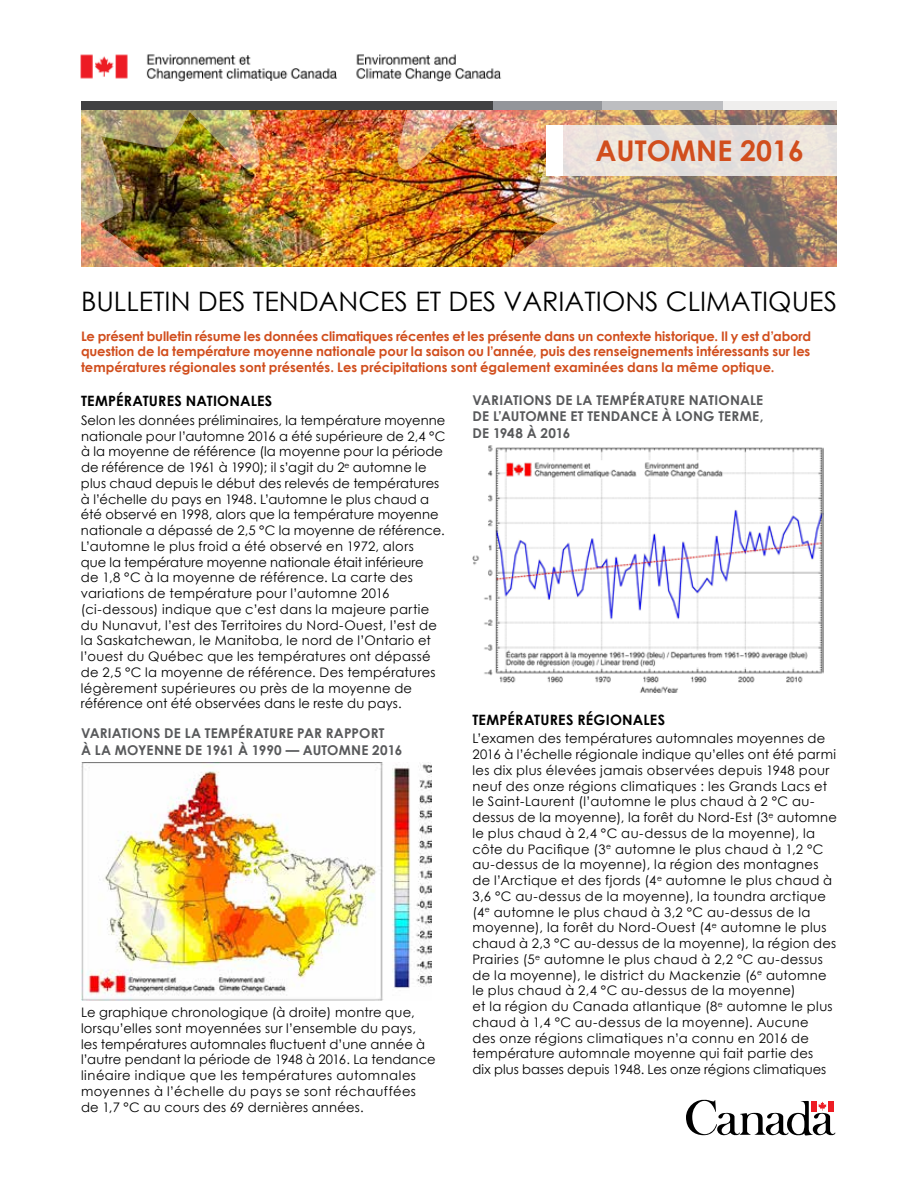
<style>
.page{position:relative;width:918px;height:1188px;background:#fff}
.page>*{position:absolute;margin:0;border:0;box-sizing:border-box;transform-origin:0 0}
.t1{font:700 28.5px "Century Gothic";color:#d14e1d}
.t2{font:26.85px "Century Gothic";color:#000}
.t3{font:700 14.25px "Century Gothic";letter-spacing:.015em;color:#000}
.t4{font:700 13.5px/16.5px "Century Gothic";letter-spacing:.015em;color:#58595b}
.t5{font:13.2px/15.8px "Century Gothic";letter-spacing:.02em;color:#000}
.t6{font:700 13.2px/15.8px "Century Gothic";letter-spacing:.005em;color:#d14e1d;text-align:justify}
</style>
<div class="page">
<img style="left:81px;top:101px;width:756px;height:166px">
<div style="left:543px;top:102px;width:294px;height:8px;background:#efeeed"></div>
<div style="left:429px;top:102px;width:294px;height:8px;background:#bdbec1"></div>
<div style="left:308px;top:102px;width:294px;height:8px;background:#93959a"></div>
<div style="left:81px;top:102px;width:411px;height:8px;background:#414142"></div>
<svg style="left:686px;top:1100px;width:149px;height:36px"></svg>
<img style="left:80px;top:54px;width:422px;height:28px">
<div style="left:563px;top:125px;width:274px;height:51px;background:#eae2dd"></div>
<div style="left:546px;top:125px;width:17px;height:51px;background:#fff"></div>
<img style="left:81px;top:762px;width:351px;height:239px">
<img style="left:473px;top:445px;width:351px;height:248px">
<h1 class="t1" style="left:595px;top:129px;width:210px">AUTOMNE 2016</h1>
<h2 class="t2" style="left:81px;top:283px;width:758px">BULLETIN DES TENDANCES ET DES VARIATIONS CLIMATIQUES</h2>
<p class="t6" style="left:81px;top:327px;width:732px">Le présent bulletin résume les données climatiques récentes et les présente dans un contexte historique. Il y est d’abord question de la température moyenne nationale pour la saison ou l’année, puis des renseignements intéressants sur les températures régionales sont présentés. Les précipitations sont également examinées dans la même optique.</p>
<p class="t3" style="left:81px;top:390px;width:193px">TEMPÉRATURES NATIONALES</p>
<p class="t5" style="left:81px;top:412px;width:366px">Selon les données préliminaires, la température moyenne nationale pour l’automne 2016 a été supérieure de 2,4 °C à la moyenne de référence (la moyenne pour la période de référence de 1961 à 1990); il s’agit du 2<sup>e</sup> automne le plus chaud depuis le début des relevés de températures à l’échelle du pays en 1948. L’automne le plus chaud a été observé en 1998, alors que la température moyenne nationale a dépassé de 2,5 °C la moyenne de référence.<br>L’automne le plus froid a été observé en 1972, alors<br>que la température moyenne nationale était inférieure<br>de 1,8 °C à la moyenne de référence. La carte des variations de température pour l’automne 2016 (ci-dessous) indique que c’est dans la majeure partie du Nunavut, l’est des Territoires du Nord-Ouest, l’est de la Saskatchewan, le Manitoba, le nord de l’Ontario et l’ouest du Québec que les températures ont dépassé de 2,5 °C la moyenne de référence. Des températures légèrement supérieures ou près de la moyenne de référence ont été observées dans le reste du pays.</p>
<p class="t4" style="left:81px;top:725px;width:323px">VARIATIONS DE LA TEMPÉRATURE PAR RAPPORT<br>À LA MOYENNE DE 1961 À 1990 — AUTOMNE 2016</p>
<p class="t4" style="left:472px;top:391px;width:292px;text-align:justify">VARIATIONS DE LA TEMPÉRATURE NATIONALE DE L’AUTOMNE ET TENDANCE À LONG TERME, DE 1948 À 2016</p>
<p class="t3" style="left:472px;top:709px;width:194px">TEMPÉRATURES RÉGIONALES</p>
<p class="t5" style="left:472px;top:731px;width:366px">L’examen des températures automnales moyennes de 2016 à l’échelle régionale indique qu’elles ont été parmi les dix plus élevées jamais observées depuis 1948 pour neuf des onze régions climatiques : les Grands Lacs et le Saint-Laurent (l’automne le plus chaud à 2 °C au&shy;dessus de la moyenne), la forêt du Nord-Est (3<sup>e</sup> automne le plus chaud à 2,4 °C au-dessus de la moyenne), la côte du Pacifique (3<sup>e</sup> automne le plus chaud à 1,2 °C au-dessus de la moyenne), la région des montagnes de l’Arctique et des fjords (4<sup>e</sup> automne le plus chaud à 3,6 °C au-dessus de la moyenne), la toundra arctique (4<sup>e</sup> automne le plus chaud à 3,2 °C au-dessus de la moyenne), la forêt du Nord-Ouest (4<sup>e</sup> automne le plus chaud à 2,3 °C au-dessus de la moyenne), la région des Prairies (5<sup>e</sup> automne le plus chaud à 2,2 °C au-dessus de la moyenne), le district du Mackenzie (6<sup>e</sup> automne le plus chaud à 2,4 °C au-dessus de la moyenne)<br>et la région du Canada atlantique (8<sup>e</sup> automne le plus chaud à 1,4 °C au-dessus de la moyenne). Aucune<br>des onze régions climatiques n’a connu en 2016 de température automnale moyenne qui fait partie des<br>dix plus basses depuis 1948. Les onze régions climatiques</p>
<p class="t5" style="left:81px;top:1004px;width:356px">Le graphique chronologique (à droite) montre que, lorsqu’elles sont moyennées sur l’ensemble du pays, les températures automnales fluctuent d’une année à l’autre pendant la période de 1948 à 2016. La tendance linéaire indique que les températures automnales moyennes à l’échelle du pays se sont réchauffées de 1,7 °C au cours des 69 dernières années.</p>
</div>
